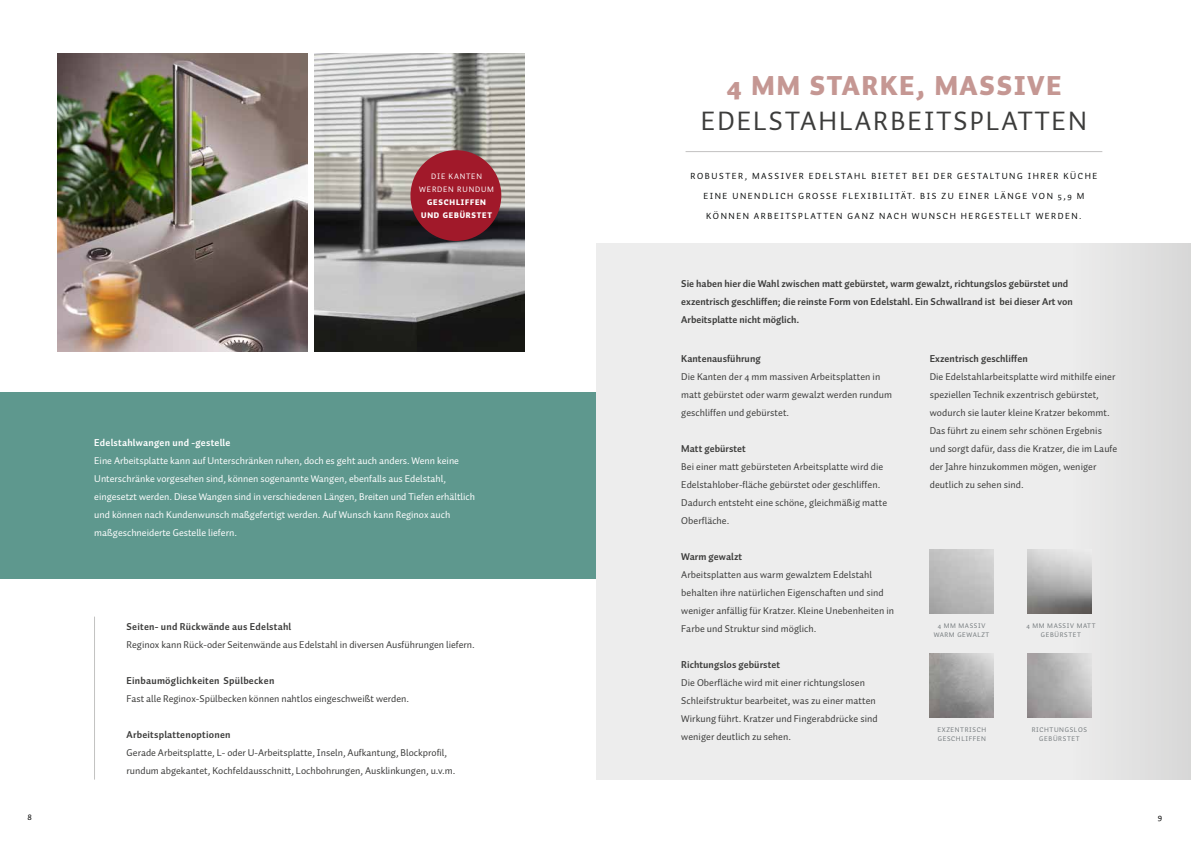
<style>
.page{position:relative;width:1191px;height:842px;background:#fff}
.page>*{position:absolute;margin:0;border:0;box-sizing:border-box;transform-origin:0 0}
.t1{font:27px "Auto Pro";letter-spacing:.075em;color:#3c3c3b}
.t2{font:900 27px "Auto Pro";letter-spacing:.075em;color:#c59793}
.t3{font:10px/18px "Auto Pro";letter-spacing:.005em;color:#3c3c3b}
.t4{font:10px/18px "Auto Pro";color:#fff}
.t5{font:700 10px/18px "Auto Pro";color:#3c3c3b}
.t6{font:700 10px "Auto Pro";letter-spacing:.02em;color:#3c3c3b}
.t7{font:700 10px "Auto Pro";letter-spacing:.02em;color:#fff}
.t8{font:9px "Auto Pro";letter-spacing:.17em;color:#080a0a}
.t9{font:9px "Auto Pro";color:#000}
.t10{font:900 8px/13px "Auto Pro";letter-spacing:.1em;color:#fff;text-align:center}
.t11{font:8px/13px "Auto Pro";letter-spacing:.1em;color:#fff;text-align:center}
.t12{font:6.9px/8.9px "Auto Pro";letter-spacing:.09em;color:#73797c;text-align:center}
.t13{font:6.8px/8.8px "Auto Pro";letter-spacing:.09em;color:#73797c;text-align:center}
</style>
<div class="page">
<div style="left:596px;top:244px;width:595px;height:536px;background:linear-gradient(to right,#f0f1f1,#e5e5e5)"></div>
<div style="left:0;top:392px;width:595px;height:186px;background:#5e988e"></div>
<hr style="left:685px;top:151px;width:417px;height:1px;background:#3e3c39">
<hr style="left:94px;top:617px;width:1px;height:163px;background:#3e3c39">
<img style="left:1027px;top:653px;width:64px;height:64px">
<img style="left:929px;top:653px;width:65px;height:64px">
<img style="left:929px;top:550px;width:64px;height:63px">
<img style="left:1028px;top:550px;width:63px;height:63px">
<img style="left:57px;top:53px;width:250px;height:298px">
<img style="left:314px;top:53px;width:210px;height:298px">
<div style="left:410px;top:150px;width:91px;height:91px;background:#a1192a;border-radius:50%"></div>
<p class="t11" style="left:419px;top:170px;width:76px">DIE KANTEN<br>WERDEN RUNDUM</p>
<p class="t10" style="left:421px;top:196px;width:72px">GESCHLIFFEN<br>UND GEBÜRSTET</p>
<p class="t7" style="left:94px;top:435px;width:138px">Edelstahlwangen und -gestelle</p>
<p class="t4" style="left:94px;top:451px;width:382px">Eine Arbeitsplatte kann auf Unterschränken ruhen, doch es geht auch anders. Wenn keine Unterschränke vorgesehen sind, können sogenannte Wangen, ebenfalls aus Edelstahl, eingesetzt werden. Diese Wangen sind in verschiedenen Längen, Breiten und Tiefen erhältlich und können nach Kundenwunsch maßgefertigt werden. Auf Wunsch kann Reginox auch maßgeschneiderte Gestelle liefern.</p>
<p class="t6" style="left:127px;top:619px;width:166px">Seiten- und Rückwände aus Edelstahl</p>
<p class="t3" style="left:127px;top:635px;width:350px">Reginox kann Rück-oder Seitenwände aus Edelstahl in diversen Ausführungen liefern.</p>
<p class="t6" style="left:127px;top:673px;width:149px">Einbaumöglichkeiten Spülbecken</p>
<p class="t3" style="left:127px;top:689px;width:284px">Fast alle Reginox-Spülbecken können nahtlos eingeschweißt werden.</p>
<p class="t6" style="left:127px;top:727px;width:105px">Arbeitsplattenoptionen</p>
<p class="t3" style="left:127px;top:743px;width:330px">Gerade Arbeitsplatte, L- oder U-Arbeitsplatte, Inseln, Aufkantung, Blockprofil, rundum abgekantet, Kochfeldausschnitt, Lochbohrungen, Ausklinkungen, u.v.m.</p>
<h1 class="t2" style="left:726px;top:66px;width:336px">4 MM STARKE, MASSIVE</h1>
<h1 class="t1" style="left:701px;top:102px;width:387px">EDELSTAHLARBEITSPLATTEN</h1>
<p class="t8" style="left:690px;top:170px;width:408px">ROBUSTER, MASSIVER EDELSTAHL BIETET BEI DER GESTALTUNG IHRER KÜCHE</p>
<p class="t8" style="left:703px;top:190px;width:382px">EINE UNENDLICH GROSSE FLEXIBILITÄT. BIS ZU EINER LÄNGE VON 5,9 M</p>
<p class="t8" style="left:706px;top:210px;width:377px">KÖNNEN ARBEITSPLATTEN GANZ NACH WUNSCH HERGESTELLT WERDEN.</p>
<p class="t5" style="left:681px;top:275px;width:393px">Sie haben hier die Wahl zwischen matt gebürstet, warm gewalzt, richtungslos gebürstet und exzentrisch geschliffen; die reinste Form von Edelstahl. Ein Schwallrand ist bei dieser Art von<br>Arbeitsplatte nicht möglich.</p>
<p class="t5" style="left:681px;top:349px;width:81px">Kantenausführung</p>
<p class="t3" style="left:681px;top:367px;width:212px">Die Kanten der 4 mm massiven Arbeitsplatten in matt gebürstet oder warm gewalzt werden rundum geschliffen und gebürstet.</p>
<p class="t5" style="left:681px;top:439px;width:66px">Matt gebürstet</p>
<p class="t3" style="left:681px;top:457px;width:207px">Bei einer matt gebürsteten Arbeitsplatte wird die Edelstahlober-fläche gebürstet oder geschliffen.<br>Dadurch entsteht eine schöne, gleichmäßig matte Oberfläche.</p>
<p class="t5" style="left:681px;top:547px;width:62px">Warm gewalzt</p>
<p class="t3" style="left:681px;top:565px;width:214px">Arbeitsplatten aus warm gewalztem Edelstahl behalten ihre natürlichen Eigenschaften und sind weniger anfällig für Kratzer. Kleine Unebenheiten in Farbe und Struktur sind möglich.</p>
<p class="t5" style="left:681px;top:655px;width:100px">Richtungslos gebürstet</p>
<p class="t3" style="left:681px;top:673px;width:198px">Die Oberfläche wird mit einer richtungslosen Schleifstruktur bearbeitet, was zu einer matten Wirkung führt. Kratzer und Fingerabdrücke sind weniger deutlich zu sehen.</p>
<p class="t5" style="left:929px;top:349px;width:100px">Exzentrisch geschliffen</p>
<p class="t3" style="left:929px;top:367px;width:189px">Die Edelstahlarbeitsplatte wird mithilfe einer speziellen Technik exzentrisch gebürstet, wodurch sie lauter kleine Kratzer bekommt.<br>Das führt zu einem sehr schönen Ergebnis und sorgt dafür, dass die Kratzer, die im Laufe der Jahre hinzukommen mögen, weniger deutlich zu sehen sind.</p>
<p class="t13" style="left:933px;top:621px;width:57px">4 MM MASSIV<br>WARM GEWALZT</p>
<p class="t13" style="left:1026px;top:621px;width:71px">4 MM MASSIV MATT<br>GEBÜRSTET</p>
<p class="t12" style="left:937px;top:725px;width:50px;text-align:left">EXZENTRISCH<br>GESCHLIFFEN</p>
<p class="t12" style="left:1031px;top:725px;width:57px">RICHTUNGSLOS<br>GEBÜRSTET</p>
<p class="t9" style="left:27px;top:811px;width:6px">8</p>
<p class="t9" style="left:1157px;top:811px;width:6px">9</p>
</div>
